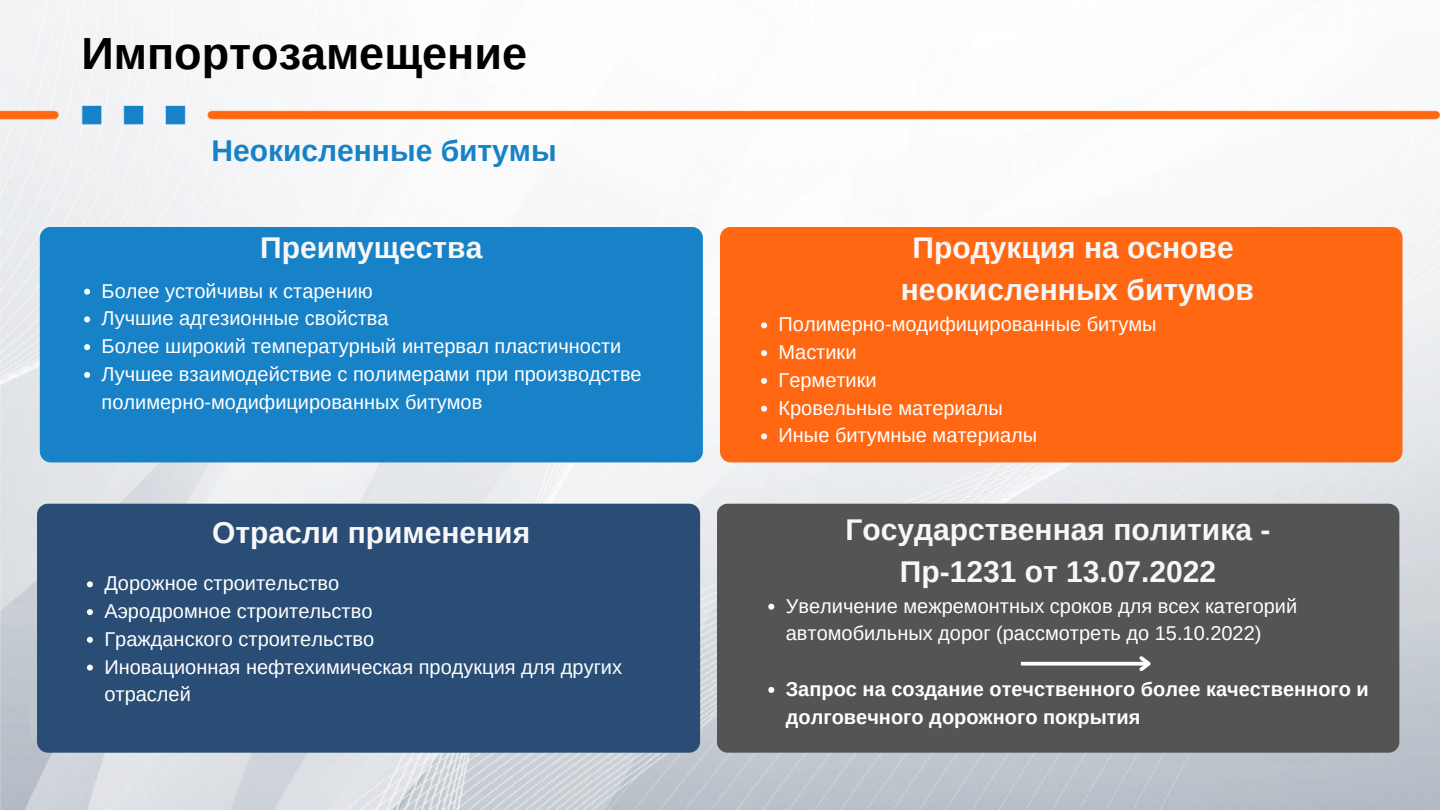
<style>
.page{position:relative;width:1440px;height:810px;background:#fff}
.page>*{position:absolute;margin:0;border:0;box-sizing:border-box;transform-origin:0 0}
.t1{font:700 45px "Arimo";color:#000}
.t2{font:700 30px/42px "Arimo";color:#f7f7f7;text-align:center}
.t3{font:700 30px "Arimo";color:#1782c7}
.t4{font:20px/27.8px "Arimo";color:#fff}
.t5{font:700 20px/27.8px "Arimo";color:#fff}
</style>
<div class="page">
<img style="left:0;top:0;width:1440px;height:810px">
<div style="left:40px;top:227px;width:663px;height:235px;background:#1782c7;border-radius:11px"></div>
<div style="left:37px;top:504px;width:663px;height:249px;background:#2a4d76;border-radius:11px"></div>
<div style="left:720px;top:227px;width:682px;height:235px;background:#ff6712;border-radius:11px"></div>
<div style="left:717px;top:504px;width:682px;height:249px;background:#545454;border-radius:11px"></div>
<svg style="left:84px;top:289px;width:6px;height:6px"></svg>
<svg style="left:84px;top:316px;width:6px;height:6px"></svg>
<svg style="left:84px;top:344px;width:6px;height:6px"></svg>
<svg style="left:84px;top:372px;width:6px;height:6px"></svg>
<svg style="left:87px;top:581px;width:6px;height:6px"></svg>
<svg style="left:87px;top:609px;width:6px;height:6px"></svg>
<svg style="left:87px;top:637px;width:6px;height:6px"></svg>
<svg style="left:87px;top:665px;width:6px;height:6px"></svg>
<svg style="left:761px;top:322px;width:6px;height:6px"></svg>
<svg style="left:761px;top:350px;width:6px;height:6px"></svg>
<svg style="left:761px;top:378px;width:6px;height:6px"></svg>
<svg style="left:761px;top:406px;width:6px;height:6px"></svg>
<svg style="left:761px;top:433px;width:6px;height:6px"></svg>
<svg style="left:768px;top:604px;width:6px;height:6px"></svg>
<svg style="left:768px;top:687px;width:6px;height:6px"></svg>
<svg style="left:1021px;top:662px;width:115px;height:4px"></svg>
<svg style="left:1136px;top:656px;width:15px;height:16px"></svg>
<p class="t1" style="left:82px;top:28px;width:447px">Импортозамещение</p>
<p class="t3" style="left:211px;top:134px;width:347px">Неокисленные битумы</p>
<p class="t2" style="left:260px;top:227px;width:224px">Преимущества</p>
<p class="t2" style="left:913px;top:227px;width:323px">Продукция на основе</p>
<p class="t2" style="left:901px;top:269px;width:354px">неокисленных битумов</p>
<p class="t4" style="left:102px;top:277px;width:273px">Более устойчивы к старению</p>
<p class="t4" style="left:102px;top:305px;width:288px">Лучшие адгезионные свойства</p>
<p class="t4" style="left:102px;top:332px;width:521px">Более широкий температурный интервал пластичности</p>
<p class="t4" style="left:102px;top:360px;width:542px">Лучшее взаимодействие с полимерами при производстве полимерно-модифицированных битумов</p>
<p class="t4" style="left:779px;top:311px;width:380px">Полимерно-модифицированные битумы</p>
<p class="t4" style="left:779px;top:338px;width:79px">Мастики</p>
<p class="t4" style="left:779px;top:366px;width:100px">Герметики</p>
<p class="t4" style="left:779px;top:394px;width:226px">Кровельные материалы</p>
<p class="t4" style="left:779px;top:422px;width:260px">Иные битумные материалы</p>
<p class="t2" style="left:212px;top:511px;width:319px">Отрасли применения</p>
<p class="t2" style="left:846px;top:508px;width:426px">Государственная политика -<br>Пр-1231 от 13.07.2022</p>
<p class="t4" style="left:104px;top:570px;width:236px">Дорожное строительство</p>
<p class="t4" style="left:104px;top:597px;width:270px">Аэродромное строительство</p>
<p class="t4" style="left:104px;top:625px;width:271px">Гражданского строительство</p>
<p class="t4" style="left:104px;top:653px;width:519px">Иновационная нефтехимическая продукция для других отраслей</p>
<p class="t4" style="left:786px;top:592px;width:513px">Увеличение межремонтных сроков для всех категорий автомобильных дорог (рассмотреть до 15.10.2022)</p>
<p class="t5" style="left:786px;top:675px;width:585px">Запрос на создание отечственного более качественного и долговечного дорожного покрытия</p>
</div>
